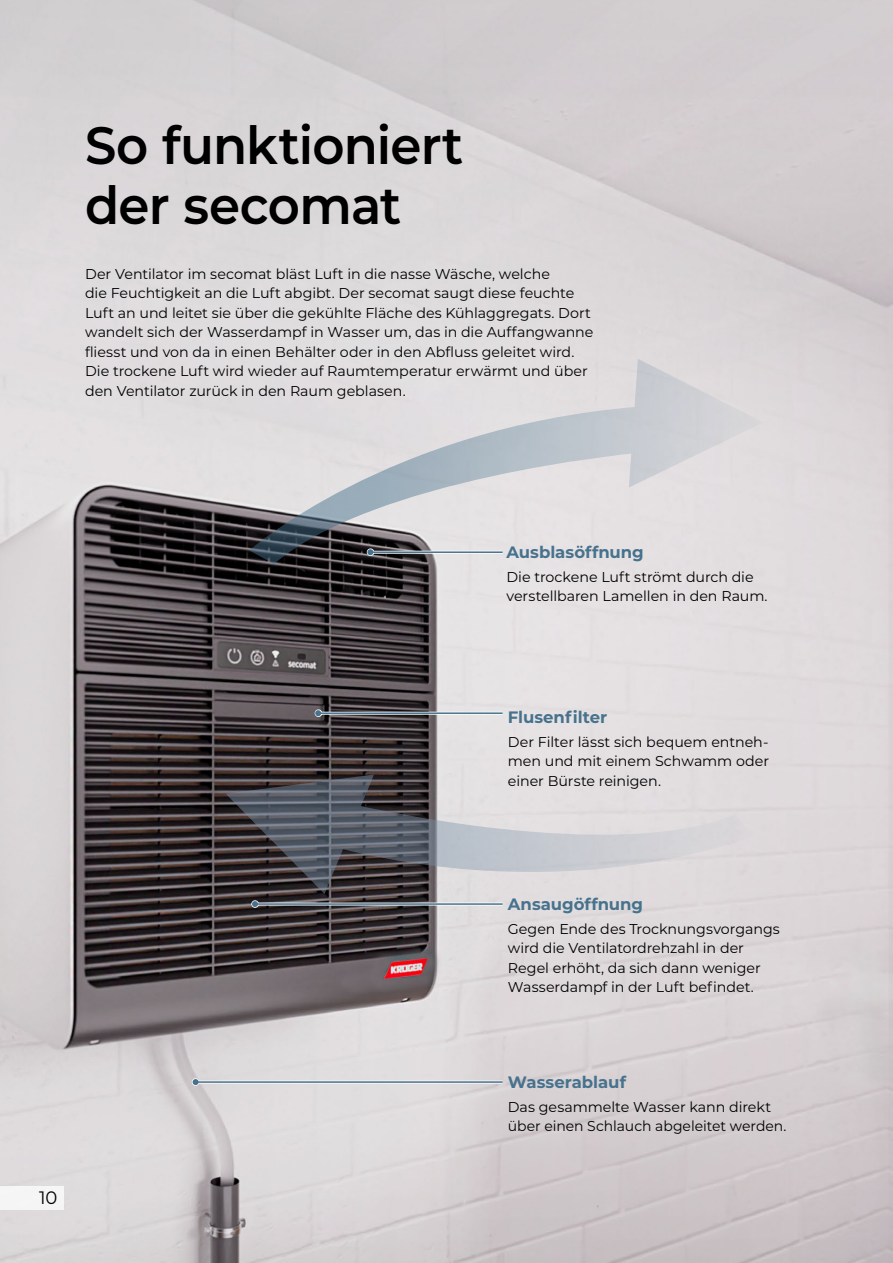
<style>
.page{position:relative;width:893px;height:1263px;background:#fff}
.page>*{position:absolute;margin:0;border:0;box-sizing:border-box;transform-origin:0 0}
.t1{font:600 52.5px/60px "Montserrat";letter-spacing:-.015em;color:#000;scale:.95 1}
.t2{font:18px "Montserrat";color:#000}
.t3{font:700 16.5px "Montserrat";color:#47728d}
.t4{font:14.25px/19.5px "Montserrat";color:#000}
</style>
<div class="page">
<img style="left:0;top:0;width:893px;height:1263px">
<svg style="left:249px;top:359px;width:514px;height:205px;background:#ceced0"></svg>
<svg style="left:226px;top:774px;width:528px;height:133px;background:#a19fa3"></svg>
<hr style="left:370px;top:551px;width:133px;height:3px;background:#fff">
<hr style="left:370px;top:551px;width:133px;height:2px;background:#47728d">
<svg style="left:367px;top:549px;width:6px;height:6px"></svg>
<hr style="left:255px;top:902px;width:248px;height:3px;background:#fff">
<svg style="left:251px;top:900px;width:8px;height:8px"></svg>
<hr style="left:255px;top:903px;width:248px;height:2px;background:#47728d">
<svg style="left:252px;top:901px;width:6px;height:6px"></svg>
<hr style="left:318px;top:712px;width:185px;height:3px;background:#fff">
<hr style="left:318px;top:712px;width:185px;height:2px;background:#47728d">
<svg style="left:315px;top:710px;width:6px;height:6px"></svg>
<hr style="left:196px;top:1080px;width:307px;height:3px;background:#fff">
<hr style="left:196px;top:1081px;width:307px;height:2px;background:#47728d">
<svg style="left:193px;top:1079px;width:6px;height:6px"></svg>
<div style="left:0;top:1186px;width:64px;height:24px;background:#f6f5f6"></div>
<h1 class="t1" style="left:85px;top:113px;width:400px">So funktioniert der secomat</h1>
<p class="t4" style="left:85px;top:263px;width:510px">Der Ventilator im secomat bläst Luft in die nasse Wäsche, welche<br>die Feuchtigkeit an die Luft abgibt. Der secomat saugt diese feuchte Luft an und leitet sie über die gekühlte Fläche des Kühlaggregats. Dort wandelt sich der Wasserdampf in Wasser um, das in die Auffangwanne fliesst und von da in einen Behälter oder in den Abfluss geleitet wird.<br>Die trockene Luft wird wieder auf Raumtemperatur erwärmt und über den Ventilator zurück in den Raum geblasen.</p>
<p class="t2" style="left:39px;top:1185px;width:20px">10</p>
<p class="t3" style="left:506px;top:540px;width:139px">Ausblasöffnung</p>
<p class="t4" style="left:506px;top:566px;width:263px">Die trockene Luft strömt durch die verstellbaren Lamellen in den Raum.</p>
<p class="t3" style="left:508px;top:705px;width:101px">Flusenfilter</p>
<p class="t4" style="left:508px;top:732px;width:263px;text-align:justify">Der Filter lässt sich bequem entneh&shy;men und mit einem Schwamm oder einer Bürste reinigen.</p>
<p class="t3" style="left:508px;top:892px;width:137px">Ansaugöffnung</p>
<p class="t4" style="left:508px;top:918px;width:274px">Gegen Ende des Trocknungsvorgangs wird die Ventilatordrehzahl in der Regel erhöht, da sich dann weniger Wasserdampf in der Luft befindet.</p>
<p class="t3" style="left:508px;top:1070px;width:120px">Wasserablauf</p>
<p class="t4" style="left:508px;top:1096px;width:280px">Das gesammelte Wasser kann direkt über einen Schlauch abgeleitet werden.</p>
</div>
